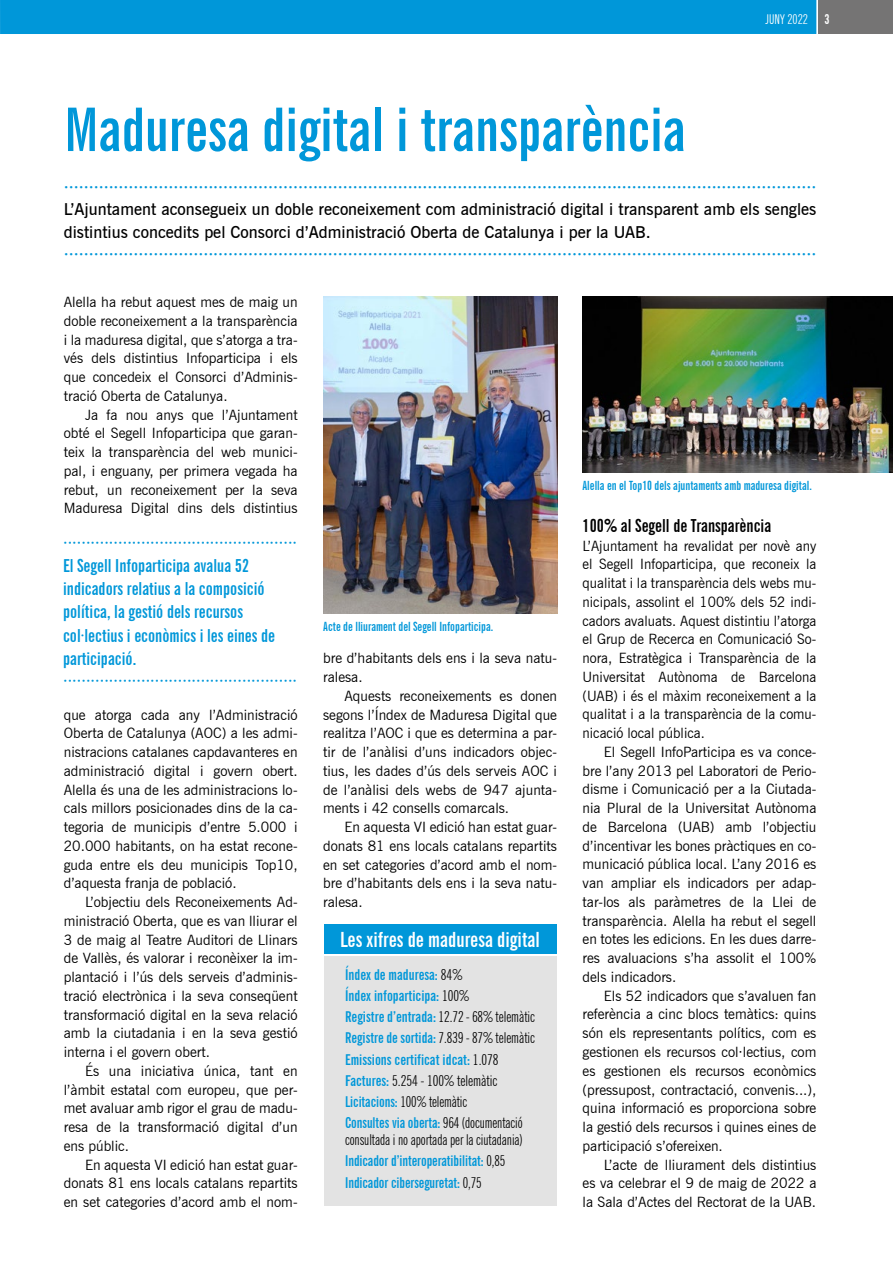
<style>
.page{position:relative;width:893px;height:1263px;background:#fff}
.page>*{position:absolute;margin:0;border:0;box-sizing:border-box;transform-origin:0 0}
.t1{font:700 extra-condensed 60px "News Gothic BT";color:#0097d9}
.t2{font:700 extra-condensed 21px "News Gothic BT";color:#fff}
.t3{font:700 extra-condensed 18px/23.2px "News Gothic BT";color:#0097d9}
.t4{font:700 extra-condensed 18px "News Gothic BT";color:#000}
.t5{font:600 16.5px "News Gothic BT";color:#0097d9}
.t6{font:600 16.5px/22.5px "News Gothic BT";color:#000}
.t7{font:700 extra-condensed 15px/21.1px "News Gothic BT";color:#0097d9}
.t8{font:600 15px "News Gothic BT";color:#0097d9}
.t9{font:700 extra-condensed 15px/21.1px "News Gothic BT";color:#0097d9;scale:.96 1}
.t10{font:14.25px/18.8px "News Gothic BT";color:#000;text-align:justify}
.t11{font:14.25px/18.8px "News Gothic BT";color:#000;text-align:justify;scale:.96 1}
.t12{font:extra-condensed 13.5px "News Gothic BT";color:#fff}
.t13{font:700 extra-condensed 12.75px "News Gothic BT";color:#0097d9}
.s1{font-weight:700}
.s2{font-weight:400;color:#000}
</style>
<div class="page">
<div style="left:818px;top:0;width:75px;height:34px;background:#757474"></div>
<div style="left:0;top:0;width:816px;height:34px;background:#0097d9"></div>
<div style="left:324px;top:956px;width:232px;height:249px;background:#e3e3e3"></div>
<div style="left:324px;top:924px;width:232px;height:30px;background:#0097d9"></div>
<img style="left:323px;top:296px;width:234px;height:318px">
<img style="left:583px;top:296px;width:310px;height:176px">
<p class="t12" style="left:766px;top:11px;width:66px">JUNY 2022 <span class="s1">3</span></p>
<h1 class="t1" style="left:64px;top:93px;width:623px">Maduresa digital i transparència</h1>
<p class="t5" style="left:64px;top:177px;width:754px">·······················································································································································</p>
<p class="t6" style="left:64px;top:198px;width:754px">L’Ajuntament aconsegueix un doble reconeixement com administració digital i transparent amb els sengles distintius concedits pel Consorci d’Administració Oberta de Catalunya i per la UAB.</p>
<p class="t5" style="left:64px;top:244px;width:754px">·······················································································································································</p>
<p class="t10" style="left:64px;top:292px;width:235px">Alella ha rebut aquest mes de maig un doble reconeixement a la transparència i la maduresa digital, que s’atorga a tra&shy;vés dels distintius Infoparticipa i els que concedeix el Consorci d’Adminis&shy;tració Oberta de Catalunya.</p>
<p class="t10" style="left:64px;top:405px;width:235px;text-indent:21px">Ja fa nou anys que l’Ajuntament obté el Segell Infoparticipa que garan&shy;teix la transparència del web munici&shy;pal, i enguany, per primera vegada ha rebut, un reconeixement per la seva Maduresa Digital dins dels distintius</p>
<p class="t8" style="left:63px;top:534px;width:236px">···················································</p>
<p class="t3" style="left:63px;top:554px;width:214px">El Segell Infoparticipa avalua 52 indicadors relatius a la composició política, la gestió dels recursos col·lectius i econòmics i les eines de participació.</p>
<p class="t8" style="left:63px;top:671px;width:236px">···················································</p>
<p class="t10" style="left:64px;top:705px;width:235px">que atorga cada any l’Administració Oberta de Catalunya (AOC) a les admi&shy;nistracions catalanes capdavanteres en administració digital i govern obert.<br>Alella és una de les administracions lo&shy;cals millors posicionades dins de la ca&shy;tegoria de municipis d’entre 5.000 i 20.000 habitants, on ha estat recone&shy;guda entre els deu municipis Top10, d’aquesta franja de població.</p>
<p class="t10" style="left:64px;top:892px;width:235px;text-indent:21px">L’objectiu dels Reconeixements Ad&shy;ministració Oberta, que es van lliurar el 3 de maig al Teatre Auditori de Llinars de Vallès, és valorar i reconèixer la im&shy;plantació i l’ús dels serveis d’adminis&shy;tració electrònica i la seva conseqüent transformació digital en la seva relació amb la ciutadania i en la seva gestió interna i el govern obert.</p>
<p class="t10" style="left:64px;top:1061px;width:235px;text-indent:21px">És una iniciativa única, tant en l’àmbit estatal com europeu, que per&shy;met avaluar amb rigor el grau de madu&shy;resa de la transformació digital d’un ens públic.</p>
<p class="t10" style="left:64px;top:1155px;width:235px;text-indent:21px">En aquesta VI edició han estat guar&shy;donats 81 ens locals catalans repartits en set categories d’acord amb el nom-</p>
<p class="t13" style="left:323px;top:619px;width:172px">Acte de lliurament del Segell Infoparticipa.</p>
<p class="t10" style="left:323px;top:649px;width:235px">bre d’habitants dels ens i la seva natu&shy;ralesa.</p>
<p class="t10" style="left:323px;top:686px;width:235px;text-indent:21px">Aquests reconeixements es donen segons l’Índex de Maduresa Digital que realitza l’AOC i que es determina a par&shy;tir de l’anàlisi d’uns indicadors objec&shy;tius, les dades d’ús dels serveis AOC i de l’anàlisi dels webs de 947 ajunta&shy;ments i 42 consells comarcals.</p>
<p class="t10" style="left:323px;top:818px;width:235px;text-indent:21px">En aquesta VI edició han estat guar&shy;donats 81 ens locals catalans repartits en set categories d’acord amb el nom&shy;bre d’habitants dels ens i la seva natu&shy;ralesa.</p>
<h2 class="t2" style="left:340px;top:927px;width:201px">Les xifres de maduresa digital</h2>
<p class="t7" style="left:345px;top:964px;width:191px">Índex de maduresa: <span class="s2">84%<br></span>Índex infoparticipa: <span class="s2">100%<br></span>Registre d’entrada: <span class="s2">12.72 - 68% telemàtic </span>Registre de sortida: <span class="s2">7.839 - 87% telemàtic </span>Emissions certificat idcat: <span class="s2">1.078<br></span>Factures: <span class="s2">5.254 - 100% telemàtic </span>Licitacions: <span class="s2">100% telemàtic<br></span>Consultes via oberta: <span class="s2">964 (documentació</span></p>
<p class="t9" style="left:345px;top:1129px;width:187px"><span class="s2">consultada i no aportada per la ciutadania)<br></span>Indicador d’interoperatibilitat: <span class="s2">0,85<br></span>Indicador ciberseguretat: <span class="s2">0,75</span></p>
<p class="t13" style="left:583px;top:478px;width:231px">Alella en el Top10 dels ajuntaments amb maduresa digital.</p>
<p class="t4" style="left:583px;top:515px;width:190px">100% al Segell de Transparència</p>
<p class="t11" style="left:583px;top:536px;width:245px">L’Ajuntament ha revalidat per novè any el Segell Infoparticipa, que reconeix la qualitat i la transparència dels webs mu&shy;nicipals, assolint el 100% dels 52 indi&shy;cadors avaluats. Aquest distintiu l’atorga el Grup de Recerca en Comunicació So&shy;nora, Estratègica i Transparència de la Universitat Autònoma de Barcelona (UAB) i és el màxim reconeixement a la qualitat i a la transparència de la comu&shy;nicació local pública.</p>
<p class="t10" style="left:583px;top:742px;width:235px;text-indent:21px">El Segell InfoParticipa es va conce&shy;bre l’any 2013 pel Laboratori de Perio&shy;disme i Comunicació per a la Ciutada&shy;nia Plural de la Universitat Autònoma de Barcelona (UAB) amb l’objectiu d’incentivar les bones pràctiques en co&shy;municació pública local. L’any 2016 es van ampliar els indicadors per adap&shy;tar-los als paràmetres de la Llei de transparència. Alella ha rebut el segell en totes les edicions. En les dues darre&shy;res avaluacions s’ha assolit el 100% dels indicadors.</p>
<p class="t10" style="left:583px;top:986px;width:235px;text-indent:21px">Els 52 indicadors que s’avaluen fan referència a cinc blocs temàtics: quins són els representants polítics, com es gestionen els recursos col·lectius, com es gestionen els recursos econòmics (pressupost, contractació, convenis...), quina informació es proporciona sobre la gestió dels recursos i quines eines de participació s’ofereixen.</p>
<p class="t10" style="left:583px;top:1155px;width:235px;text-indent:21px">L’acte de lliurament dels distintius es va celebrar el 9 de maig de 2022 a la Sala d’Actes del Rectorat de la UAB.</p>
</div>
